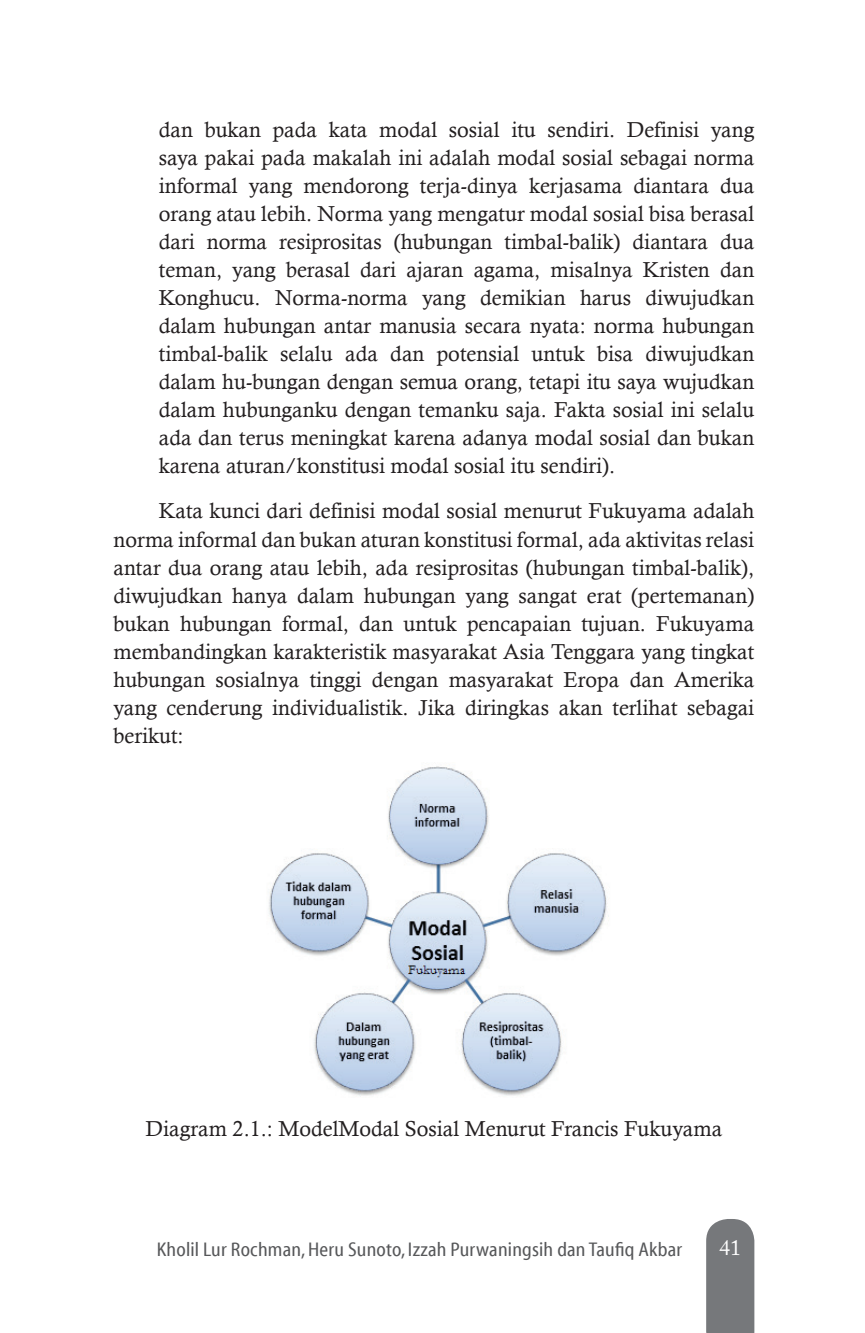
<style>
.page{position:relative;width:865px;height:1333px;background:#fff}
.page>*{position:absolute;margin:0;border:0;box-sizing:border-box;transform-origin:0 0}
.t1{font:22px "Adobe Caslon Pro";color:#fff}
.t2{font:21.6px/28px "Calisto";color:#231f20;text-align:justify}
.t3{font:20px "Myriad Cn Web";letter-spacing:.01em;color:#57585a}
</style>
<div class="page">
<div style="left:706px;top:1219px;width:48px;height:113px;background:#76787b"></div>
<img style="left:269px;top:766px;width:340px;height:331px">
<p class="t2" style="left:159px;top:116px;width:597px">dan bukan pada kata modal sosial itu sendiri. Definisi yang saya pakai pada makalah ini adalah modal sosial sebagai norma informal yang mendorong terja-dinya kerjasama diantara dua orang atau lebih. Norma yang mengatur modal sosial bisa berasal dari norma resiprositas (hubungan timbal-balik) diantara dua teman, yang berasal dari ajaran agama, misalnya Kristen dan Konghucu. Norma-norma yang demikian harus diwujudkan dalam hubungan antar manusia secara nyata: norma hubungan timbal-balik selalu ada dan potensial untuk bisa diwujudkan dalam hu-bungan dengan semua orang, tetapi itu saya wujudkan dalam hubunganku dengan temanku saja. Fakta sosial ini selalu ada dan terus meningkat karena adanya modal sosial dan bukan karena aturan/konstitusi modal sosial itu sendiri).</p>
<p class="t2" style="left:113px;top:497px;width:642px;text-indent:45px">Kata kunci dari definisi modal sosial menurut Fukuyama adalah norma informal dan bukan aturan konstitusi formal, ada aktivitas relasi antar dua orang atau lebih, ada resiprositas (hubungan timbal-balik), diwujudkan hanya dalam hubungan yang sangat erat (pertemanan) bukan hubungan formal, dan untuk pencapaian tujuan. Fukuyama membandingkan karakteristik masyarakat Asia Tenggara yang tingkat hubungan sosialnya tinggi dengan masyarakat Eropa dan Amerika yang cenderung individualistik. Jika diringkas akan terlihat sebagai berikut:</p>
<p class="t2" style="left:145px;top:1114px;width:578px">Diagram 2.1.: ModelModal Sosial Menurut Francis Fukuyama</p>
<p class="t3" style="left:157px;top:1238px;width:527px">Kholil Lur Rochman, Heru Sunoto, Izzah Purwaningsih dan Taufiq Akbar</p>
<p class="t1" style="left:719px;top:1234px;width:23px">41</p>
</div>
